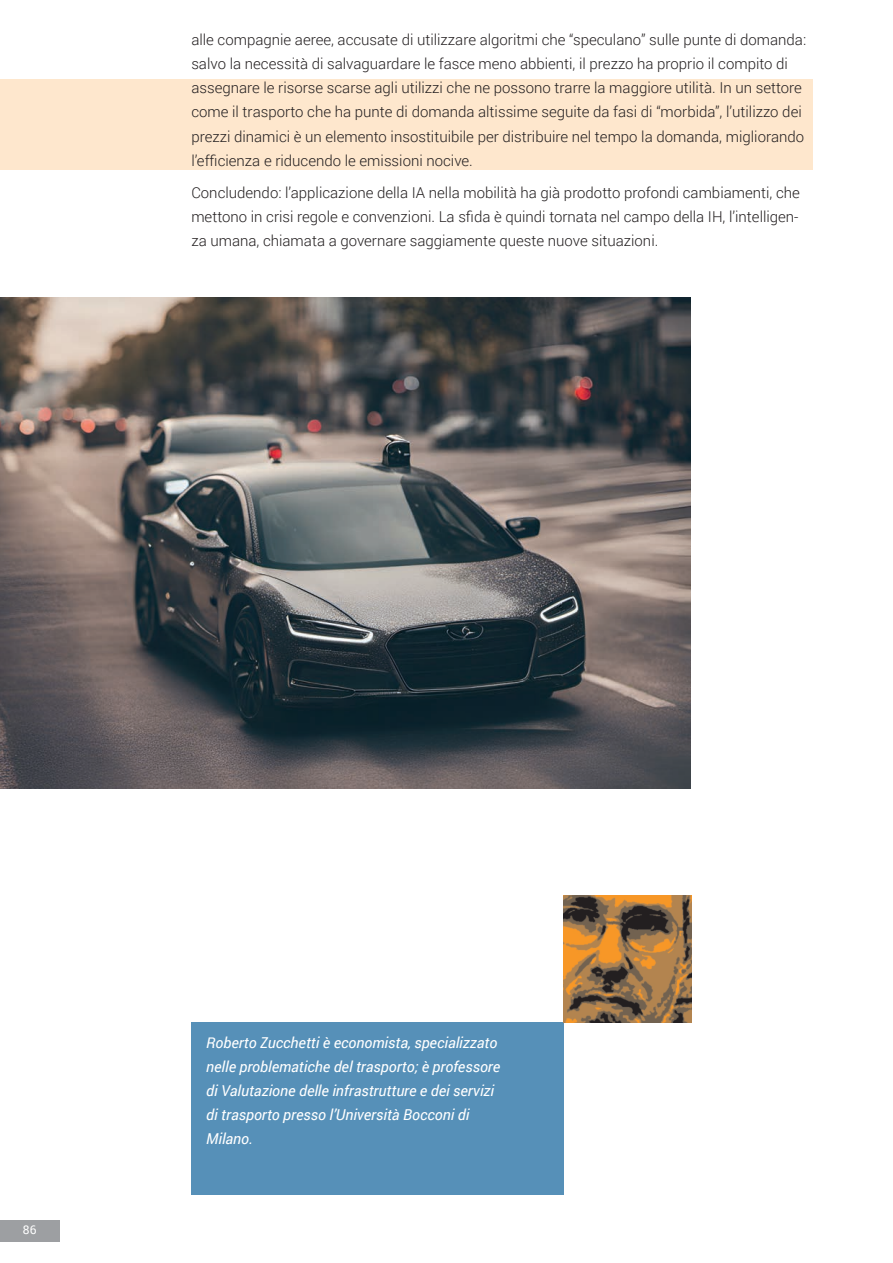
<style>
.page{position:relative;width:893px;height:1263px;background:#fff}
.page>*{position:absolute;margin:0;border:0;box-sizing:border-box;transform-origin:0 0}
.testo{font:300 15px/24px "Roboto";color:#231f20}
.CV{font:italic 15px/24px "Roboto";letter-spacing:-.005em;color:#fff}
.t1{font:12px "Roboto";color:#fff}
</style>
<div class="page">
<div style="left:0;top:1220px;width:60px;height:22px;background:#9d9fa2"></div>
<div style="left:0;top:80px;width:812px;height:90px;background:#fee7cd"></div>
<div style="left:191px;top:1023px;width:372px;height:172px;background:#5690b8"></div>
<img style="left:563px;top:895px;width:128px;height:128px">
<img style="left:0;top:298px;width:690px;height:490px">
<p class="testo" style="left:191px;top:28px;width:616px">alle compagnie aeree, accusate di utilizzare algoritmi che “speculano” sulle punte di domanda: salvo la necessità di salvaguardare le fasce meno abbienti, il prezzo ha proprio il compito di assegnare le risorse scarse agli utilizzi che ne possono trarre la maggiore utilità. In un settore come il trasporto che ha punte di domanda altissime seguite da fasi di “morbida”, l’utilizzo dei prezzi dinamici è un elemento insostituibile per distribuire nel tempo la domanda, migliorando l’efficienza e riducendo le emissioni nocive.</p>
<p class="testo" style="left:191px;top:180px;width:610px;text-align:justify">Concludendo: l’applicazione della IA nella mobilità ha già prodotto profondi cambiamenti, che mettono in crisi regole e convenzioni. La sfida è quindi tornata nel campo della IH, l’intelligen&shy;za umana, chiamata a governare saggiamente queste nuove situazioni.</p>
<p class="t1" style="left:23px;top:1221px;width:15px">86</p>
<p class="CV" style="left:206px;top:1030px;width:295px">Roberto Zucchetti è economista, specializzato nelle problematiche del trasporto; è professore di Valutazione delle infrastrutture e dei servizi di trasporto presso l’Università Bocconi di Milano.</p>
</div>
